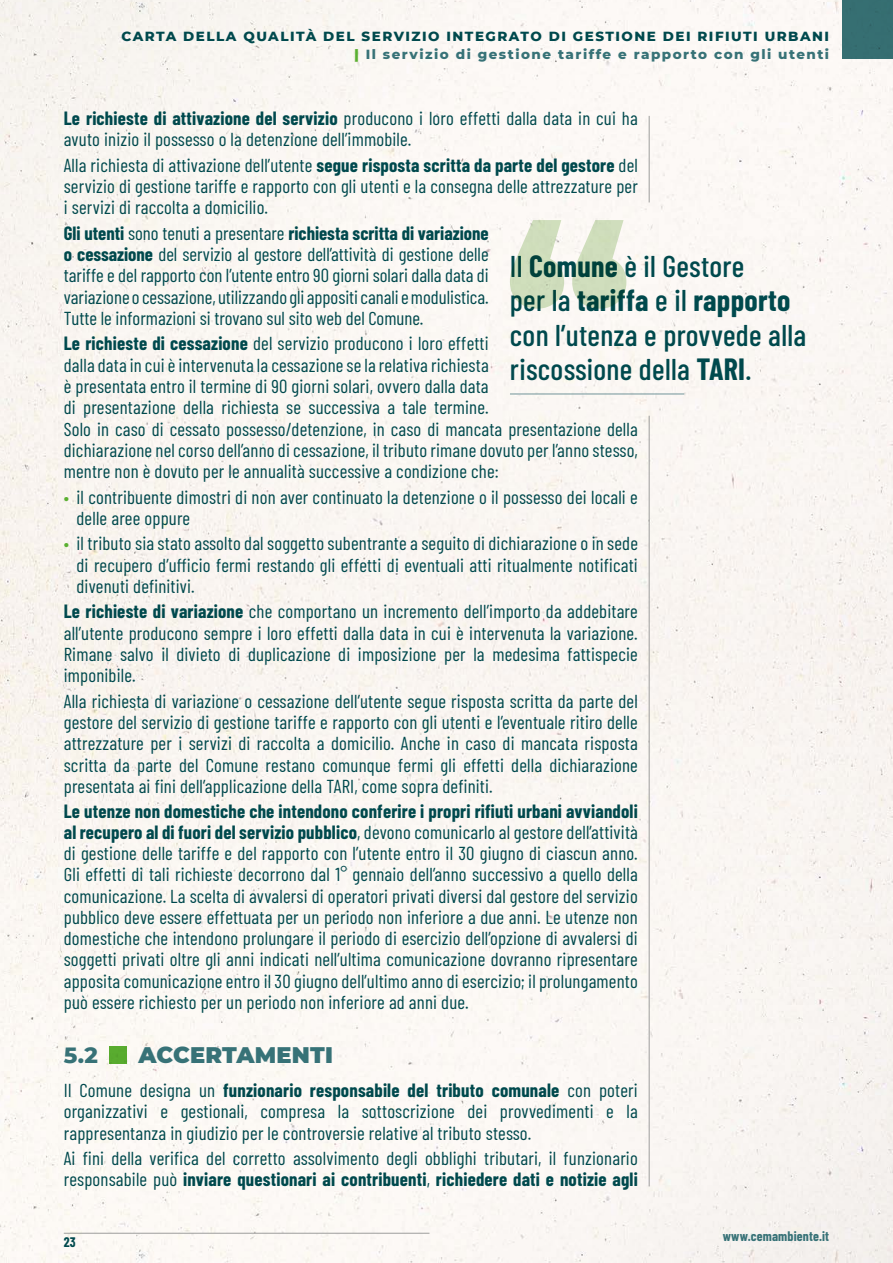
<style>
.page{position:relative;width:893px;height:1263px;background:#faf6f2}
.page>*{position:absolute;margin:0;border:0;box-sizing:border-box;transform-origin:0 0}
.t1{font:500 30px/34.5px "Barlow Condensed";letter-spacing:.01em;color:#00494d}
.t2{font:900 22.5px "Montserrat";letter-spacing:.01em;color:#377277}
.t3{font:800 22.5px "Montserrat";color:#377277}
.t4{font:18.75px/21.3px "Barlow Condensed";letter-spacing:.01em;color:#00494d;text-align:justify}
.t5{font:800 13.5px/18px "Montserrat";letter-spacing:.11em;color:#00494d;text-align:right}
.t6{font:700 13.5px "Barlow Condensed";letter-spacing:.01em;color:#377277}
.t7{font:700 13.5px "Barlow Condensed";color:#00494d}
.s1{font-weight:900;color:#5ab031}
.s2{color:#377277}
.s3{font-weight:700}
.s4{font-size:18px;color:#5ab031}
</style>
<div class="page">
<div style="left:842px;top:0;width:51px;height:59px;background:#377277"></div>
<hr style="left:64px;top:1233px;width:365px;height:1px;background:#9d9d9c">
<hr style="left:649px;top:416px;width:1px;height:770px;background:#9d9d9c">
<hr style="left:649px;top:116px;width:1px;height:86px;background:#9d9d9c">
<hr style="left:510px;top:394px;width:174px;height:1px;background:#719499">
<svg style="left:510px;top:220px;width:116px;height:89px"></svg>
<div style="left:110px;top:1046px;width:17px;height:17px;background:#5ab031"></div>
<p class="t5" style="left:121px;top:27px;width:709px">CARTA DELLA QUALITÀ DEL SERVIZIO INTEGRATO DI GESTIONE DEI RIFIUTI URBANI <span class="s1">|</span> <span class="s2">Il servizio di gestione tariffe e rapporto con gli utenti</span></p>
<p class="t4" style="left:64px;top:106px;width:576px"><span class="s3">Le richieste di attivazione del servizio</span> producono i loro effetti dalla data in cui ha avuto inizio il possesso o la detenzione dell’immobile.</p>
<p class="t4" style="left:64px;top:153px;width:576px">Alla richiesta di attivazione dell’utente <span class="s3">segue risposta scritta da parte del gestore</span> del servizio di gestione tariffe e rapporto con gli utenti e la consegna delle attrezzature per i servizi di raccolta a domicilio.</p>
<p class="t4" style="left:64px;top:221px;width:426px"><span class="s3">Gli utenti</span> sono tenuti a presentare <span class="s3">richiesta scritta di variazione o cessazione</span> del servizio al gestore dell’attività di gestione delle tariffe e del rapporto con l’utente entro 90 giorni solari dalla data di variazione o cessazione, utilizzando gli appositi canali e modulistica.<br>Tutte le informazioni si trovano sul sito web del Comune.</p>
<p class="t4" style="left:64px;top:332px;width:576px;text-align:left"><span class="s3">Le richieste di cessazione</span> del servizio producono i loro effetti<br>dalla data in cui è intervenuta la cessazione se la relativa richiesta<br>è presentata entro il termine di 90 giorni solari, ovvero dalla data<br>di presentazione della richiesta se successiva a tale termine.<br>Solo in caso di cessato possesso/detenzione, in caso di mancata presentazione della dichiarazione nel corso dell’anno di cessazione, il tributo rimane dovuto per l’anno stesso, mentre non è dovuto per le annualità successive a condizione che:</p>
<p class="t4" style="left:77px;top:485px;width:563px;text-indent:-13px"><span class="s4">•</span> il contribuente dimostri di non aver continuato la detenzione o il possesso dei locali e delle aree oppure</p>
<p class="t4" style="left:77px;top:532px;width:563px;text-indent:-13px"><span class="s4">•</span> il tributo sia stato assolto dal soggetto subentrante a seguito di dichiarazione o in sede di recupero d’ufficio fermi restando gli effetti di eventuali atti ritualmente notificati divenuti definitivi.</p>
<p class="t4" style="left:64px;top:600px;width:576px"><span class="s3">Le richieste di variazione</span> che comportano un incremento dell’importo da addebitare all’utente producono sempre i loro effetti dalla data in cui è intervenuta la variazione.<br>Rimane salvo il divieto di duplicazione di imposizione per la medesima fattispecie imponibile.</p>
<p class="t4" style="left:64px;top:689px;width:576px">Alla richiesta di variazione o cessazione dell’utente segue risposta scritta da parte del gestore del servizio di gestione tariffe e rapporto con gli utenti e l’eventuale ritiro delle attrezzature per i servizi di raccolta a domicilio. Anche in caso di mancata risposta scritta da parte del Comune restano comunque fermi gli effetti della dichiarazione presentata ai fini dell’applicazione della TARI, come sopra definiti.</p>
<p class="t4" style="left:64px;top:799px;width:576px"><span class="s3">Le utenze non domestiche che intendono conferire i propri rifiuti urbani avviandoli al recupero al di fuori del servizio pubblico</span>, devono comunicarlo al gestore dell’attività di gestione delle tariffe e del rapporto con l’utente entro il 30 giugno di ciascun anno.<br>Gli effetti di tali richieste decorrono dal 1° gennaio dell’anno successivo a quello della comunicazione. La scelta di avvalersi di operatori privati diversi dal gestore del servizio pubblico deve essere effettuata per un periodo non inferiore a due anni. Le utenze non domestiche che intendono prolungare il periodo di esercizio dell’opzione di avvalersi di soggetti privati oltre gli anni indicati nell’ultima comunicazione dovranno ripresentare apposita comunicazione entro il 30 giugno dell’ultimo anno di esercizio; il prolungamento può essere richiesto per un periodo non inferiore ad anni due.</p>
<p class="t3" style="left:64px;top:1038px;width:36px">5.2</p>
<p class="t2" style="left:138px;top:1038px;width:196px">ACCERTAMENTI</p>
<p class="t4" style="left:64px;top:1078px;width:576px">Il Comune designa un <span class="s3">funzionario responsabile del tributo comunale</span> con poteri organizzativi e gestionali, compresa la sottoscrizione dei provvedimenti e la rappresentanza in giudizio per le controversie relative al tributo stesso.</p>
<p class="t4" style="left:64px;top:1146px;width:576px">Ai fini della verifica del corretto assolvimento degli obblighi tributari, il funzionario responsabile può <span class="s3">inviare questionari ai contribuenti</span>, <span class="s3">richiedere dati e notizie agli</span></p>
<h1 class="t1" style="left:510px;top:247px;width:298px">Il <span class="s3">Comune</span> è il Gestore<br>per la <span class="s3">tariffa</span> e il <span class="s3">rapporto </span>con l’utenza e provvede alla riscossione della <span class="s3">TARI</span>.</h1>
<p class="t7" style="left:64px;top:1232px;width:13px">23</p>
<p class="t6" style="left:723px;top:1226px;width:108px">www.cemambiente.it</p>
</div>
